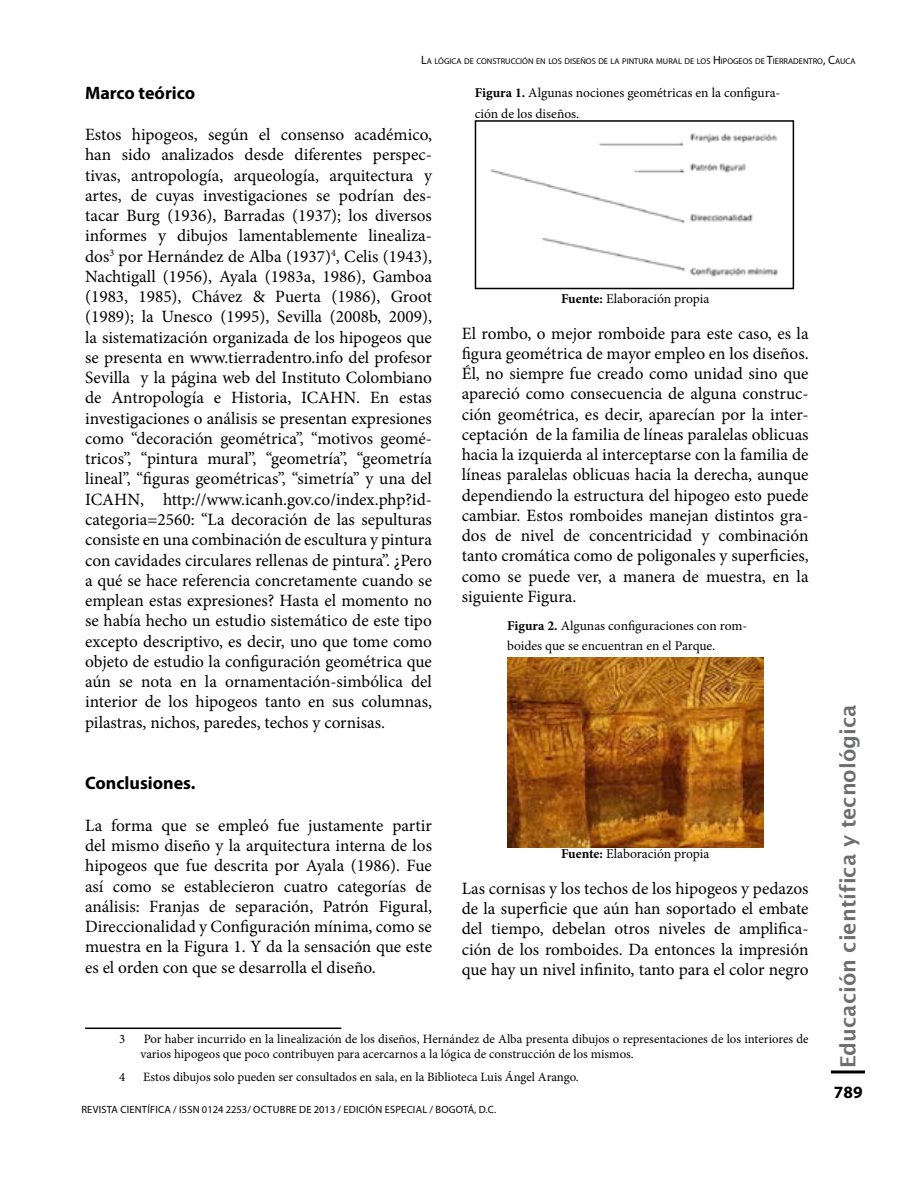
<style>
.page{position:relative;width:915px;height:1191px;background:#fff}
.page>*{position:absolute;margin:0;border:0;box-sizing:border-box;transform-origin:0 0}
.t1{font:600 21px "Lucida Sans";color:#6d6e71}
.t2{font:700 18px "Myriad Pro";color:#000}
.t3{font:17.25px/20.2px "Minion Pro";color:#000;text-align:justify}
.t4{font:700 17.25px "Myriad Pro";color:#000}
.t5{font:13.5px/20.2px "Minion Pro";color:#000}
.t6{font:12.75px/15px "Minion Pro";color:#000}
.t7{font:10.5px "Myriad Pro";letter-spacing:.02em;color:#000}
.t8{font:8.4px "Myriad Pro";color:#000}
.s1{font-size:12px}
.s2{font-weight:700}
</style>
<div class="page">
<div style="left:830px;top:1070px;width:34px;height:3px;border:2px solid #000"></div>
<hr style="left:85px;top:1027px;width:256px;height:2px;background:#000">
<img style="left:490px;top:133px;width:288px;height:144px">
<div style="left:474px;top:120px;width:319px;height:169px;border:2px solid #020203"></div>
<img style="left:507px;top:657px;width:256px;height:190px">
<p class="t8" style="left:421px;top:56px;width:435px"><span class="s1">L</span>A LÓGICA DE CONSTRUCCIÓN EN LOS DISEÑOS DE LA PINTURA MURAL DE LOS <span class="s1">H</span>IPOGEOS DE <span class="s1">T</span>IERRADENTRO<span class="s1">, C</span>AUCA</p>
<p class="t2" style="left:85px;top:81px;width:111px">Marco teórico</p>
<p class="t3" style="left:85px;top:124px;width:348px">Estos hipogeos, según el consenso académico, han sido analizados desde diferentes perspec&shy;tivas, antropología, arqueología, arquitectura y artes, de cuyas investigaciones se podrían des&shy;tacar Burg (1936), Barradas (1937); los diversos informes y dibujos lamentablemente linealiza&shy;dos<sup>3</sup> por Hernández de Alba (1937)<sup>4</sup>, Celis (1943), Nachtigall (1956), Ayala (1983a, 1986), Gamboa (1983, 1985), Chávez &amp; Puerta (1986), Groot (1989); la Unesco (1995), Sevilla (2008b, 2009), la sistematización organizada de los hipogeos que se presenta en www.tierradentro.info del profesor Sevilla y la página web del Instituto Colombiano de Antropología e Historia, ICAHN. En estas investigaciones o análisis se presentan expresiones como “decoración geométrica”, “motivos geomé&shy;tricos”, “pintura mural”, “geometría”, “geometría lineal”, “figuras geométricas”, “simetría” y una del ICAHN, http://www.icanh.gov.co/index.php?id&shy;categoria=2560: “La decoración de las sepulturas consiste en una combinación de escultura y pintura con cavidades circulares rellenas de pintura”. ¿Pero a qué se hace referencia concretamente cuando se emplean estas expresiones? Hasta el momento no se había hecho un estudio sistemático de este tipo excepto descriptivo, es decir, uno que tome como objeto de estudio la configuración geométrica que aún se nota en la ornamentación-simbólica del interior de los hipogeos tanto en sus columnas, pilastras, nichos, paredes, techos y cornisas.</p>
<p class="t2" style="left:85px;top:771px;width:112px">Conclusiones.</p>
<p class="t3" style="left:85px;top:815px;width:348px">La forma que se empleó fue justamente partir del mismo diseño y la arquitectura interna de los hipogeos que fue descrita por Ayala (1986). Fue así como se establecieron cuatro categorías de análisis: Franjas de separación, Patrón Figural, Direccionalidad y Configuración mínima, como se muestra en la Figura 1. Y da la sensación que este es el orden con que se desarrolla el diseño.</p>
<p class="t5" style="left:474px;top:83px;width:307px"><span class="s2">Figura 1.</span> Algunas nociones geométricas en la configura&shy;ción de los diseños.</p>
<p class="t5" style="left:561px;top:289px;width:150px"><span class="s2">Fuente:</span> Elaboración propia</p>
<p class="t3" style="left:461px;top:323px;width:348px">El rombo, o mejor romboide para este caso, es la figura geométrica de mayor empleo en los diseños.<br>Él, no siempre fue creado como unidad sino que apareció como consecuencia de alguna construc&shy;ción geométrica, es decir, aparecían por la inter&shy;ceptación de la familia de líneas paralelas oblicuas hacia la izquierda al interceptarse con la familia de líneas paralelas oblicuas hacia la derecha, aunque dependiendo la estructura del hipogeo esto puede cambiar. Estos romboides manejan distintos gra&shy;dos de nivel de concentricidad y combinación tanto cromática como de poligonales y superficies, como se puede ver, a manera de muestra, en la siguiente Figura.</p>
<p class="t5" style="left:507px;top:615px;width:241px"><span class="s2">Figura 2.</span> Algunas configuraciones con rom&shy;boides que se encuentran en el Parque.</p>
<p class="t5" style="left:561px;top:844px;width:150px"><span class="s2">Fuente:</span> Elaboración propia</p>
<p class="t3" style="left:461px;top:878px;width:348px">Las cornisas y los techos de los hipogeos y pedazos de la superficie que aún han soportado el embate del tiempo, debelan otros niveles de amplifica&shy;ción de los romboides. Da entonces la impresión que hay un nivel infinito, tanto para el color negro</p>
<p class="t6" style="left:119px;top:1031px;width:8px">3</p>
<p class="t6" style="left:140px;top:1031px;width:669px">Por haber incurrido en la linealización de los diseños, Hernández de Alba presenta dibujos o representaciones de los interiores de varios hipogeos que poco contribuyen para acercarnos a la lógica de construcción de los mismos.</p>
<p class="t6" style="left:119px;top:1069px;width:8px">4</p>
<p class="t6" style="left:143px;top:1069px;width:437px">Estos dibujos solo pueden ser consultados en sala, en la Biblioteca Luis Ángel Arango.</p>
<p class="t7" style="left:81px;top:1102px;width:416px">REVISTA CIENTÍFICA / ISSN 0124 2253/ OCTUBRE DE 2013 / EDICIÓN ESPECIAL / BOGOTÁ, D.C.</p>
<p class="t1" style="left:834px;top:1068px;width:365px;rotate:-90deg">Educación científica y tecnológica</p>
<p class="t4" style="left:833px;top:1081px;width:30px">789</p>
</div>
